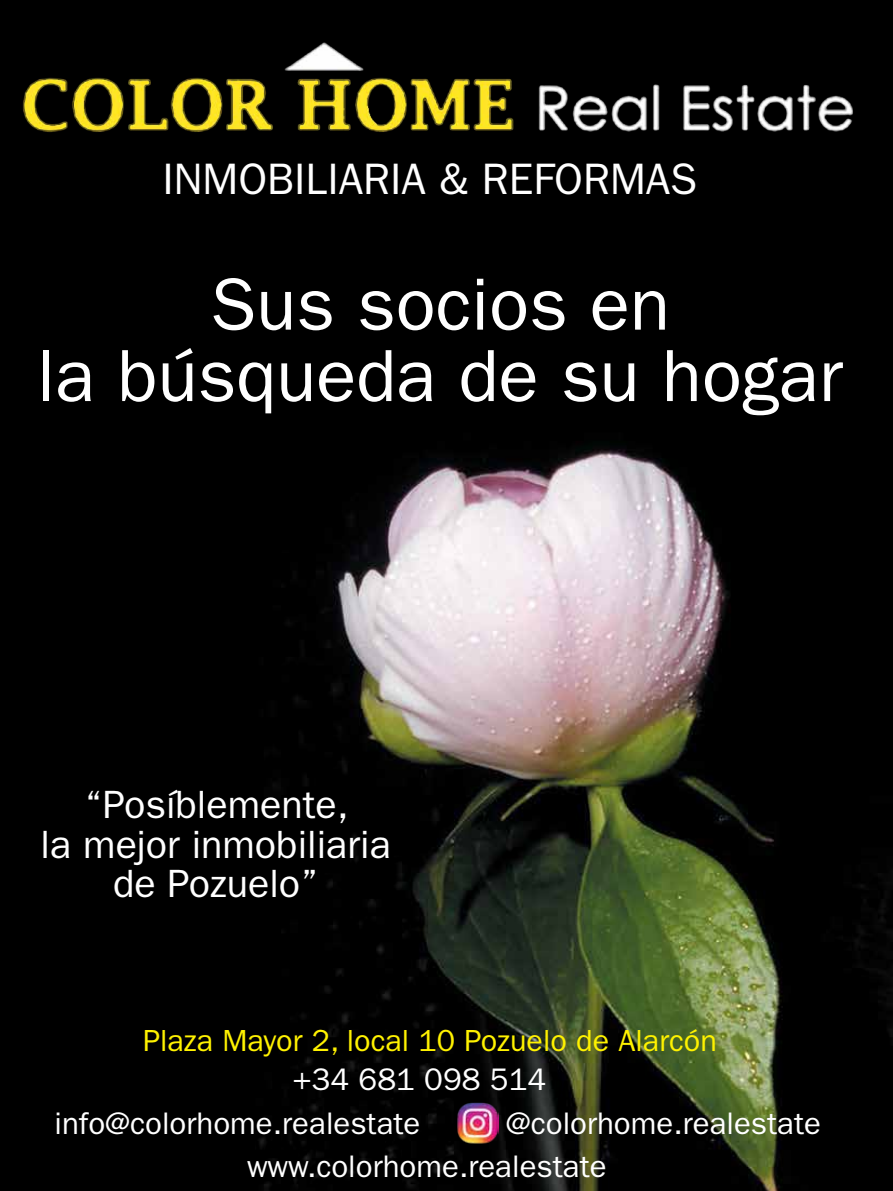
<style>
.page{position:relative;width:893px;height:1191px;background:#fff}
.page>*{position:absolute;margin:0;border:0;box-sizing:border-box;transform-origin:0 0}
.t1{font:74.1px/71.4px "ITC Franklin Gothic Std";color:#fff;text-align:center}
.t2{font:44.25px "ITC Franklin Gothic Std";color:#fff}
.t3{font:39.6px/39.6px "ITC Franklin Gothic Std";color:#fff;text-align:center}
.t4{font:31.2px/44.8px "ITC Franklin Gothic Std";color:#fff}
.t5{font:30.6px "ITC Franklin Gothic Std";color:#fff200}
</style>
<div class="page">
<img style="left:0;top:0;width:893px;height:1191px">
<img style="left:14px;top:23px;width:852px;height:123px">
<img style="left:457px;top:1102px;width:41px;height:42px">
<h2 class="t2" style="left:162px;top:154px;width:536px">INMOBILIARIA &amp; REFORMAS</h2>
<h1 class="t1" style="left:37px;top:269px;width:807px">Sus socios en<br>la búsqueda de su hogar</h1>
<p class="t3" style="left:41px;top:785px;width:352px">“Posíblemente,<br>la mejor inmobiliaria de Pozuelo”</p>
<p class="t5" style="left:143px;top:1022px;width:575px">Plaza Mayor 2, local 10 Pozuelo de Alarcón</p>
<p class="t4" style="left:55px;top:1056px;width:493px;text-indent:238px">+34 681 098 514 info@colorhome.realestate</p>
<p class="t4" style="left:506px;top:1101px;width:317px">@colorhome.realestate</p>
<p class="t4" style="left:247px;top:1144px;width:361px">www.colorhome.realestate</p>
</div>
